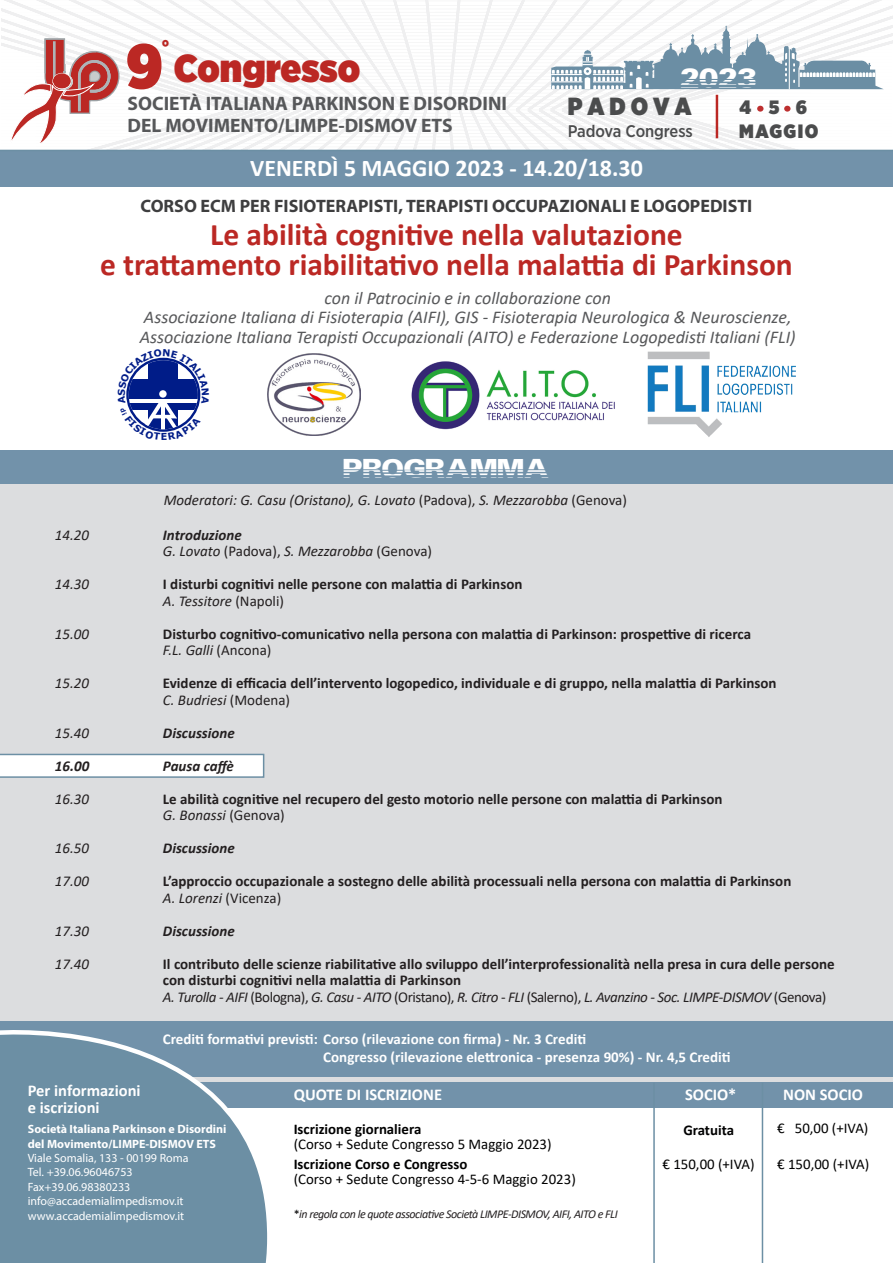
<style>
.page{position:relative;width:893px;height:1263px;background:#fff}
.page>*{position:absolute;margin:0;border:0;box-sizing:border-box;transform-origin:0 0}
.t1{font:900 63px "Gotham Narrow";color:#bb2824}
.t2{font:900 39px "Gotham Narrow";color:#bb2824}
.t3{font:34.2px "Ventilate AOE";color:#fff}
.t4{font:33px "Ventilate AOE";color:#fff}
.t5{font:700 31.5px "Calibri";color:#bb2824}
.t6{font:900 24.75px "Gotham Narrow";color:#4b4c4d}
.t7{font:700 24px "Calibri";color:#fff}
.t8{font:700 19.5px "Myriad Pro";color:#57585a}
.t9{font:900 19.35px "Gotham Narrow";letter-spacing:.075em;color:#4b4c4d}
.t10{font:900 18.6px "Gotham Narrow";color:#bb2824}
.t11{font:italic 18px "Calibri";color:#57585a}
.t12{font:700 18px "Myriad Pro";color:#3e3e3f}
.t13{font:500 16.8px "Gotham Narrow";letter-spacing:-.01em;color:#4b4c4d}
.t14{font:700 16.5px "Calibri";color:#fff}
.t15{font:700 15px/16.5px "Calibri";color:#231f20}
.t16{font:italic 15px "Calibri";color:#231f20}
.t17{font:700 15px "Calibri";color:#fff}
.t18{font:italic 15px "Calibri";letter-spacing:-.03em;color:#231f20}
.t19{font:italic 700 15px "Calibri";color:#231f20}
.t20{font:14.85px "Calibri";color:#000001}
.t21{font:700 14.85px "Calibri";color:#000001}
.t22{font:12px "Myriad Pro";color:#fff}
.t23{font:italic 12px "Calibri";letter-spacing:-.04em;color:#231f20}
.t24{font:700 12px "Myriad Pro";color:#fff}
.s1{font-style:normal}
.s2{font-weight:400;font-style:italic}
.s3{font-weight:400}
.s4{font-style:normal;color:#000001}
</style>
<div class="page">
<div style="left:0;top:463px;width:893px;height:621px;background:#dcdddf"></div>
<div style="left:0;top:150px;width:893px;height:37px;background:#7292aa"></div>
<svg style="left:1px;top:0;width:892px;height:150px"></svg>
<div style="left:170px;top:1082px;width:723px;height:25px;background:#7292aa"></div>
<svg style="left:0;top:754px;width:264px;height:24px;background:#edf1f4"></svg>
<hr style="left:653px;top:1083px;width:2px;height:180px;background:#6c8fa4">
<hr style="left:762px;top:1083px;width:1px;height:180px;background:#6c8fa4">
<div style="left:0;top:1020px;width:893px;height:56px;background:#7292aa"></div>
<svg style="left:0;top:1020px;width:274px;height:243px;fill:#6c8fa4"></svg>
<hr style="left:0;top:150px;width:893px;height:1px;background:#6c8fa4">
<div style="left:0;top:451px;width:893px;height:33px;background:#7292aa"></div>
<img style="left:411px;top:361px;width:204px;height:69px">
<img style="left:648px;top:352px;width:148px;height:60px">
<img style="left:268px;top:353px;width:92px;height:83px">
<svg style="left:126px;top:357px;width:75px;height:75px"></svg>
<p class="t10" style="left:162px;top:34px;width:9px">°</p>
<p class="t1" style="left:126px;top:24px;width:39px">9</p>
<p class="t2" style="left:174px;top:42px;width:188px">Congresso</p>
<p class="t8" style="left:128px;top:90px;width:381px">SOCIETÀ ITALIANA PARKINSON E DISORDINI</p>
<p class="t8" style="left:128px;top:113px;width:327px">DEL MOVIMENTO/LIMPE-DISMOV ETS</p>
<p class="t3" style="left:681px;top:59px;width:78px">2023</p>
<p class="t13" style="left:568px;top:121px;width:127px">Padova Congress</p>
<p class="t6" style="left:568px;top:90px;width:125px">P A D O V A</p>
<p class="t9" style="left:740px;top:94px;width:13px">4</p>
<p class="t9" style="left:769px;top:94px;width:12px">5</p>
<p class="t9" style="left:796px;top:94px;width:13px">6</p>
<p class="t9" style="left:739px;top:118px;width:81px">MAGGIO</p>
<p class="t7" style="left:250px;top:151px;width:394px">VENERDÌ 5 MAGGIO 2023 - 14.20/18.30</p>
<p class="t12" style="left:141px;top:194px;width:613px">CORSO ECM PER FISIOTERAPISTI, TERAPISTI OCCUPAZIONALI E LOGOPEDISTI</p>
<p class="t5" style="left:210px;top:212px;width:474px">Le abilità cognitive nella valutazione</p>
<p class="t5" style="left:100px;top:242px;width:694px">e trattamento riabilitativo nella malattia di Parkinson</p>
<p class="t11" style="left:324px;top:285px;width:288px">con il Patrocinio e in collaborazione con</p>
<p class="t11" style="left:144px;top:305px;width:649px">Associazione Italiana di Fisioterapia (AIFI), GIS - Fisioterapia Neurologica &amp; Neuroscienze,</p>
<p class="t11" style="left:140px;top:324px;width:658px">Associazione Italiana Terapisti Occupazionali (AITO) e Federazione Logopedisti Italiani (FLI)</p>
<p class="t4" style="left:344px;top:449px;width:208px">PROGRAMMA</p>
<p class="t16" style="left:164px;top:490px;width:465px">Moderatori: G. Casu (Oristano), G. Lovato <span class="s1">(Padova),</span> S. Mezzarobba <span class="s1">(Genova)</span></p>
<p class="t16" style="left:55px;top:524px;width:36px">14.20</p>
<p class="t19" style="left:163px;top:524px;width:80px">Introduzione</p>
<p class="t16" style="left:163px;top:541px;width:271px">G. Lovato <span class="s1">(Padova),</span> S. Mezzarobba <span class="s1">(Genova)</span></p>
<p class="t16" style="left:55px;top:574px;width:36px">14.30</p>
<p class="t15" style="left:163px;top:576px;width:361px">I disturbi cognitivi nelle persone con malattia di Parkinson</p>
<p class="t16" style="left:163px;top:590px;width:123px">A. Tessitore <span class="s1">(Napoli)</span></p>
<p class="t16" style="left:55px;top:623px;width:36px">15.00</p>
<p class="t15" style="left:163px;top:625px;width:590px">Disturbo cognitivo-comunicativo nella persona con malattia di Parkinson: prospettive di ricerca</p>
<p class="t16" style="left:163px;top:640px;width:110px">F.L. Galli <span class="s1">(Ancona)</span></p>
<p class="t16" style="left:55px;top:673px;width:36px">15.20</p>
<p class="t15" style="left:163px;top:675px;width:615px">Evidenze di efficacia dell’intervento logopedico, individuale e di gruppo, nella malattia di Parkinson<br><span class="s2">C. Budriesi</span> <span class="s3">(Modena)</span></p>
<p class="t16" style="left:55px;top:722px;width:36px">15.40</p>
<p class="t19" style="left:163px;top:722px;width:73px">Discussione</p>
<p class="t19" style="left:55px;top:755px;width:36px">16.00</p>
<p class="t19" style="left:163px;top:755px;width:73px">Pausa caffè</p>
<p class="t16" style="left:55px;top:788px;width:36px">16.30</p>
<p class="t15" style="left:163px;top:790px;width:561px">Le abilità cognitive nel recupero del gesto motorio nelle persone con malattia di Parkinson</p>
<p class="t16" style="left:163px;top:805px;width:123px">G. Bonassi <span class="s1">(Genova)</span></p>
<p class="t16" style="left:55px;top:838px;width:36px">16.50</p>
<p class="t19" style="left:163px;top:837px;width:73px">Discussione</p>
<p class="t16" style="left:55px;top:871px;width:36px">17.00</p>
<p class="t15" style="left:163px;top:873px;width:630px">L’approccio occupazionale a sostegno delle abilità processuali nella persona con malattia di Parkinson</p>
<p class="t16" style="left:163px;top:887px;width:120px">A. Lorenzi <span class="s1">(Vicenza)</span></p>
<p class="t16" style="left:55px;top:920px;width:36px">17.30</p>
<p class="t19" style="left:163px;top:920px;width:73px">Discussione</p>
<p class="t16" style="left:55px;top:953px;width:36px">17.40</p>
<p class="t15" style="left:163px;top:955px;width:673px">Il contributo delle scienze riabilitative allo sviluppo dell’interprofessionalità nella presa in cura delle persone</p>
<p class="t15" style="left:163px;top:972px;width:300px">con disturbi cognitivi nella malattia di Parkinson</p>
<p class="t18" style="left:163px;top:986px;width:665px">A. Turolla - AIFI <span class="s1">(Bologna),</span> G. Casu - AITO <span class="s1">(Oristano),</span> R. Citro <span class="s1">-</span> FLI <span class="s1">(Salerno),</span> L. Avanzino - Soc. LIMPE-DISMOV <span class="s1">(Genova)</span></p>
<p class="t14" style="left:28px;top:1079px;width:114px">Per informazioni</p>
<p class="t14" style="left:28px;top:1095px;width:73px">e iscrizioni</p>
<p class="t17" style="left:163px;top:1029px;width:425px">Crediti formativi previsti: Corso (rilevazione con firma) - Nr. 3 Crediti</p>
<p class="t17" style="left:323px;top:1047px;width:409px">Congresso (rilevazione elettronica - presenza 90%) - Nr. 4,5 Crediti</p>
<p class="t14" style="left:294px;top:1083px;width:150px">QUOTE DI ISCRIZIONE</p>
<p class="t14" style="left:685px;top:1083px;width:53px">SOCIO*</p>
<p class="t14" style="left:783px;top:1083px;width:81px">NON SOCIO</p>
<p class="t24" style="left:28px;top:1121px;width:200px">Società Italiana Parkinson e Disordini</p>
<p class="t24" style="left:28px;top:1136px;width:190px">del Movimento/LIMPE-DISMOV ETS</p>
<p class="t22" style="left:28px;top:1150px;width:162px">Viale Somalia, 133 - 00199 Roma</p>
<p class="t22" style="left:28px;top:1165px;width:106px">Tel. +39.06.96046753</p>
<p class="t22" style="left:28px;top:1179px;width:104px">Fax+39.06.98380233</p>
<p class="t22" style="left:28px;top:1194px;width:157px">info@accademialimpedismov.it</p>
<p class="t22" style="left:28px;top:1208px;width:158px">www.accademialimpedismov.it</p>
<p class="t20" style="left:777px;top:1118px;width:93px">€ 50,00 (+IVA)</p>
<p class="t21" style="left:294px;top:1118px;width:129px">Iscrizione giornaliera</p>
<p class="t21" style="left:683px;top:1119px;width:52px">Gratuita</p>
<p class="t20" style="left:294px;top:1134px;width:259px">(Corso + Sedute Congresso 5 Maggio 2023)</p>
<p class="t21" style="left:294px;top:1153px;width:175px">Iscrizione Corso e Congresso</p>
<p class="t20" style="left:294px;top:1168px;width:284px">(Corso + Sedute Congresso 4-5-6 Maggio 2023)</p>
<p class="t20" style="left:662px;top:1154px;width:94px">€ 150,00 (+IVA)</p>
<p class="t20" style="left:777px;top:1154px;width:94px">€ 150,00 (+IVA)</p>
<p class="t23" style="left:294px;top:1206px;width:326px"><span class="s4">*</span>in regola con le quote associative Società LIMPE-DISMOV, AIFI, AITO e FLI</p>
</div>
